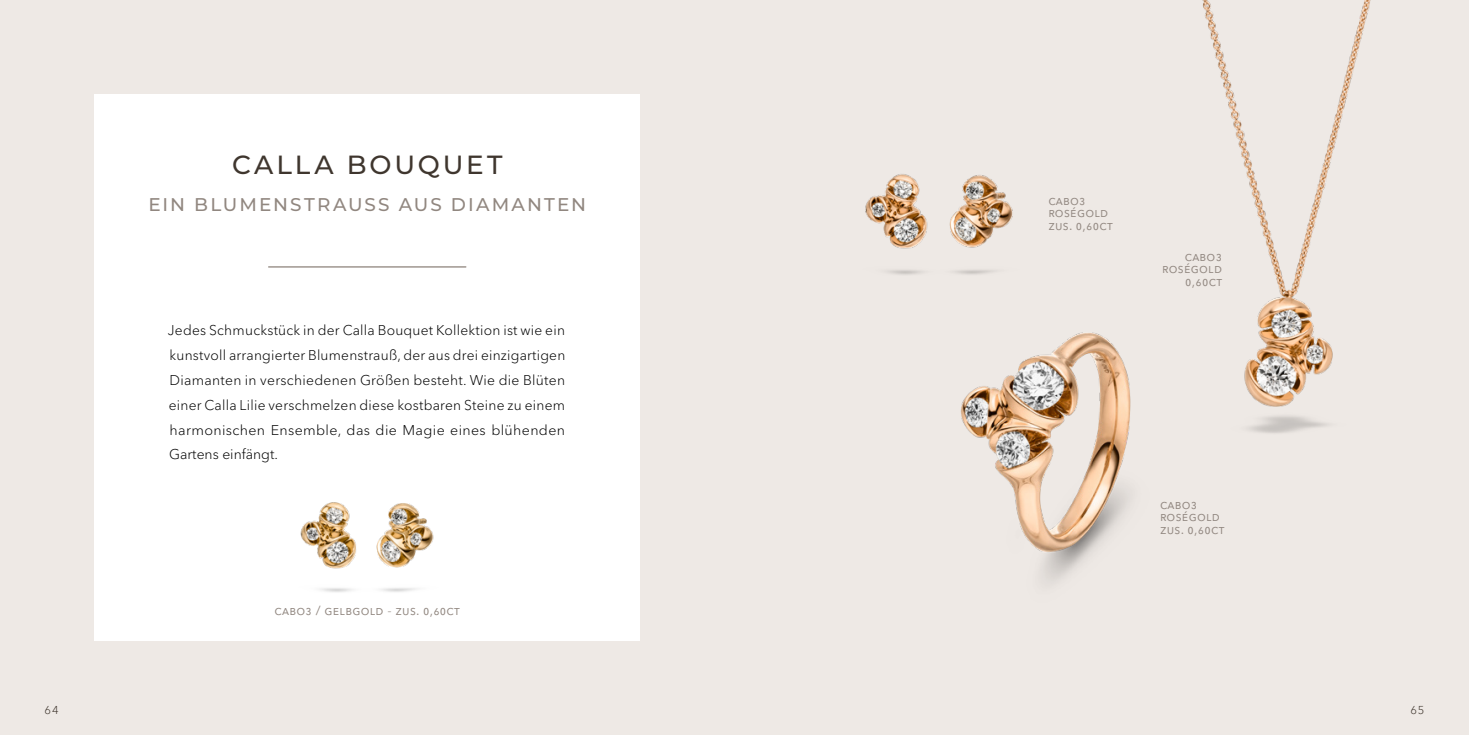
<style>
.page{position:relative;width:1469px;height:735px;background:#fff}
.page>*{position:absolute;margin:0;border:0;box-sizing:border-box;transform-origin:0 0}
.HL{font:500 26.25px "Montserrat";letter-spacing:.11em;color:#3f362e}
.SL_1{font:500 18.38px "Montserrat";letter-spacing:.115em;color:#918780}
.Lesetext_NEU{font:300 14px/24.8px "Avenir Next LT Pro";letter-spacing:.025em;color:#000;text-align:justify}
.Produktbeschreibung_Linksbündig{font:13.12px "Avenir Next";letter-spacing:.02em;color:#918780}
.Produktbeschreibung_mittig{font:13.12px "Avenir Next";letter-spacing:.02em;color:#918780}
.t1{font:300 11.38px "Avenir Next LT Pro";color:#3f362e}
</style>
<div class="page">
<div style="left:0;top:0;width:1468px;height:734px;background:#eee9e5"></div>
<img style="left:960px;top:332px;width:170px;height:252px">
<img style="left:1112px;top:0;width:259px;height:496px">
<div style="left:94px;top:94px;width:546px;height:546px;background:#fff"></div>
<hr style="left:269px;top:266px;width:197px;height:1px;background:#918780">
<img style="left:255px;top:502px;width:224px;height:139px">
<img style="left:865px;top:174px;width:148px;height:101px">
<p class="HL" style="left:232px;top:146px;width:272px">CALLA BOUQUET</p>
<p class="SL_1" style="left:148px;top:191px;width:439px">EIN BLUMENSTRAUSS AUS DIAMANTEN</p>
<p class="Lesetext_NEU" style="left:168px;top:318px;width:399px">Jedes Schmuckstück in der Calla Bouquet Kollektion ist wie ein kunstvoll arrangierter Blumenstrauß, der aus drei einzigartigen Diamanten in verschiedenen Größen besteht. Wie die Blüten einer Calla Lilie verschmelzen diese kostbaren Steine zu einem harmonischen Ensemble, das die Magie eines blühenden Gartens einfängt.</p>
<p class="Produktbeschreibung_mittig" style="left:275px;top:598px;width:187px">cabo3 / gelbgold - zus. 0,60ct</p>
<p class="Produktbeschreibung_Linksbündig" style="left:1048px;top:189px;width:39px">cabo3</p>
<p class="Produktbeschreibung_Linksbündig" style="left:1048px;top:201px;width:61px">roségold</p>
<p class="Produktbeschreibung_Linksbündig" style="left:1048px;top:214px;width:66px">zus. 0,60ct</p>
<p class="Produktbeschreibung_Linksbündig" style="left:1184px;top:245px;width:39px">cabo3</p>
<p class="Produktbeschreibung_Linksbündig" style="left:1162px;top:257px;width:61px">roségold</p>
<p class="Produktbeschreibung_Linksbündig" style="left:1185px;top:270px;width:38px">0,60ct</p>
<p class="Produktbeschreibung_Linksbündig" style="left:1160px;top:493px;width:39px">cabo3</p>
<p class="Produktbeschreibung_Linksbündig" style="left:1160px;top:505px;width:61px">roségold</p>
<p class="Produktbeschreibung_Linksbündig" style="left:1160px;top:518px;width:66px">zus. 0,60ct</p>
<p class="t1" style="left:45px;top:702px;width:15px">64</p>
<p class="t1" style="left:1410px;top:702px;width:15px">65</p>
</div>
